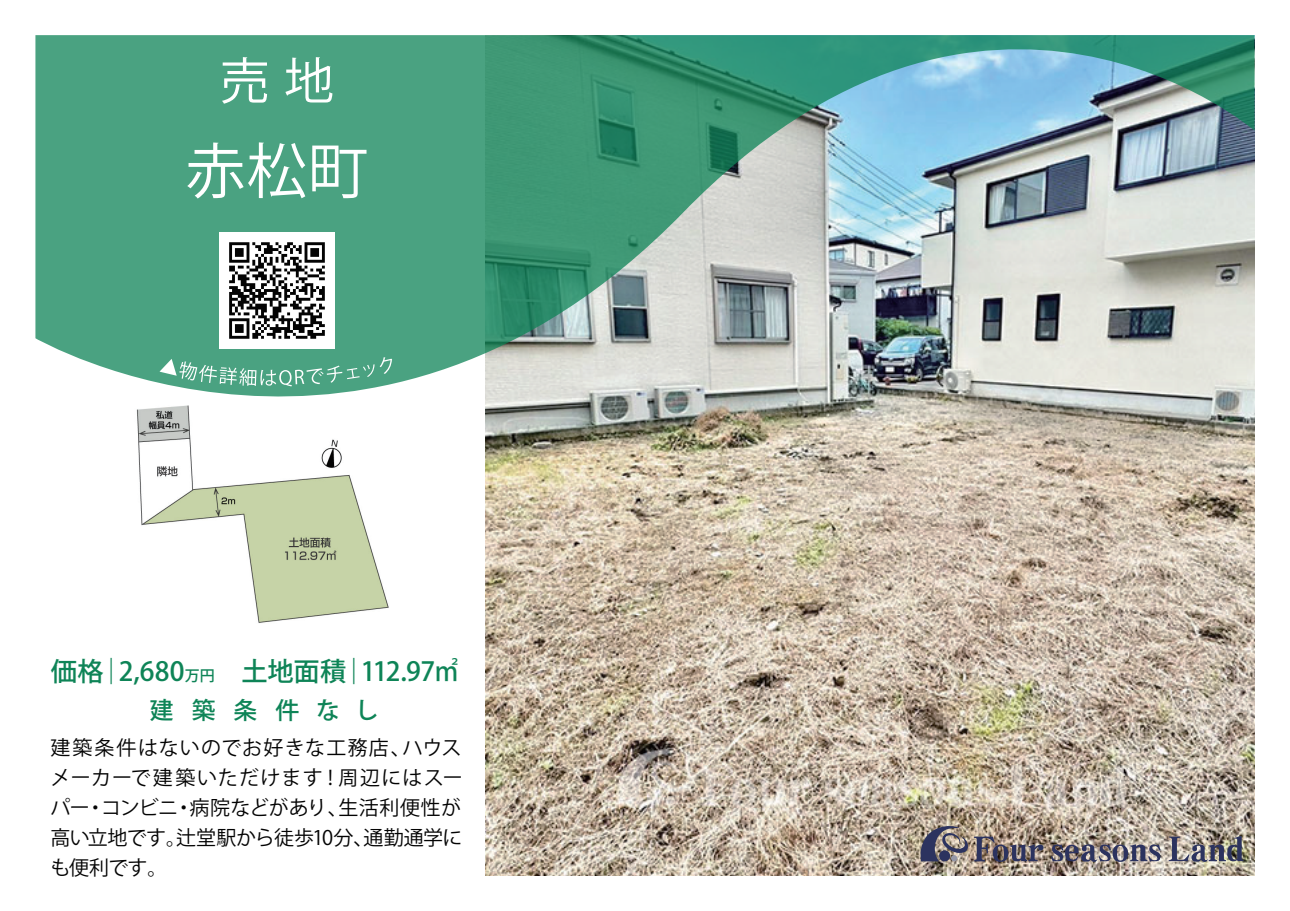
<style>
.page{position:relative;width:1290px;height:911px;background:#fff}
.page>*{position:absolute;margin:0;border:0;box-sizing:border-box;transform-origin:0 0}
.t1{font:60px "Koz Go Pro";color:#fff}
.t2{font:500 26.25px "Koz Go Pro";letter-spacing:-.005em;color:#0e8457}
.t3{font:500 23.75px "Koz Go Pro";letter-spacing:.76em;color:#0e8457}
.t4{font:20px/30px "Koz Go Pr 6 N";letter-spacing:-.025em;color:#030303;text-align:justify}
.s1{font-size:15px}
</style>
<div class="page">
<img style="left:136px;top:405px;width:253px;height:218px">
<img style="left:485px;top:396px;width:769px;height:479px">
<img style="left:35px;top:35px;width:1219px;height:361px">
<svg style="left:222px;top:57px;width:45px;height:47px"></svg>
<svg style="left:285px;top:57px;width:47px;height:45px"></svg>
<svg style="left:918px;top:823px;width:50px;height:38px;background:#7e787d"></svg>
<svg style="left:974px;top:836px;width:69px;height:26px;background:#7b7072"></svg>
<svg style="left:1051px;top:844px;width:109px;height:18px;background:#7a7682"></svg>
<svg style="left:1168px;top:836px;width:75px;height:26px;background:#868386"></svg>
<svg style="left:159px;top:357px;width:233px;height:29px;background:#64af93"></svg>
<img style="left:219px;top:233px;width:116px;height:115px">
<h1 class="t1" style="left:185px;top:132px;width:184px">赤松町</h1>
<h2 class="t2" style="left:51px;top:654px;width:411px">価格｜2,680<span class="s1">万円</span>　土地面積｜112.97㎡</h2>
<p class="t3" style="left:150px;top:694px;width:230px">建築条件なし</p>
<p class="t4" style="left:51px;top:733px;width:414px">建築条件はないのでお好きな工務店、ハウスメーカーで建築いただけます！周辺にはスーパー・コンビニ・病院などがあり、生活利便性が高い立地です。辻堂駅から徒歩10分、通勤通学にも便利です。</p>
</div>
